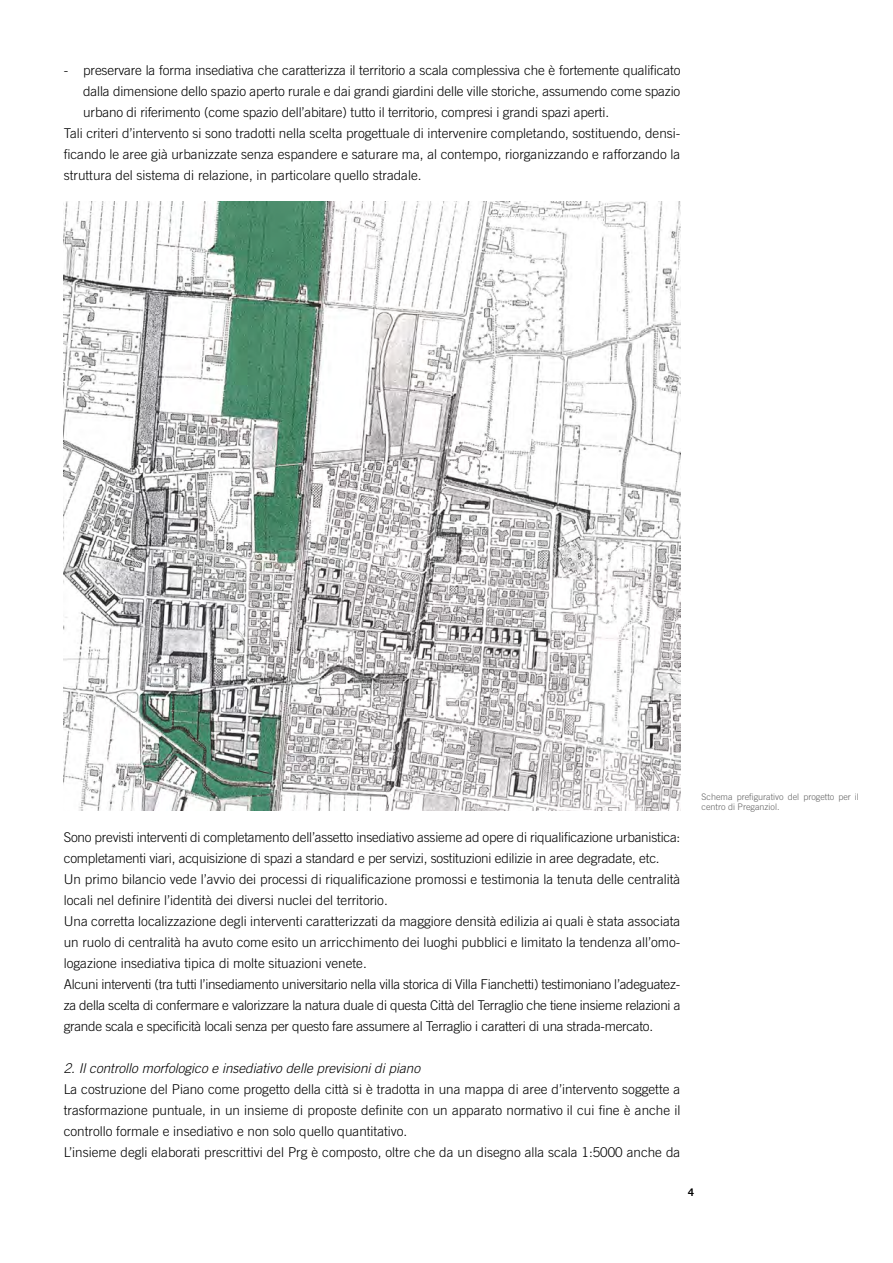
<style>
.page{position:relative;width:893px;height:1263px;background:#fff}
.page>*{position:absolute;margin:0;border:0;box-sizing:border-box;transform-origin:0 0}
.t1{font:300 13.5px/21px "Trade Gothic";color:#000}
.t2{font:italic 300 13.5px "Trade Gothic";color:#000}
.t3{font:700 10.5px "Trade Gothic";color:#000}
.t4{font:300 9px/10.5px "Trade Gothic";color:#636363}
</style>
<div class="page">
<img style="left:64px;top:201px;width:616px;height:609px">
<p class="t1" style="left:64px;top:60px;width:618px">- preservare la forma insediativa che caratterizza il territorio a scala complessiva che è fortemente qualificato</p>
<p class="t1" style="left:83px;top:81px;width:599px">dalla dimensione dello spazio aperto rurale e dai grandi giardini delle ville storiche, assumendo come spazio</p>
<p class="t1" style="left:83px;top:102px;width:527px">urbano di riferimento (come spazio dell’abitare) tutto il territorio, compresi i grandi spazi aperti.</p>
<p class="t1" style="left:64px;top:123px;width:618px">Tali criteri d’intervento si sono tradotti nella scelta progettuale di intervenire completando, sostituendo, densi-</p>
<p class="t1" style="left:64px;top:144px;width:618px">ficando le aree già urbanizzate senza espandere e saturare ma, al contempo, riorganizzando e rafforzando la</p>
<p class="t1" style="left:64px;top:165px;width:359px">struttura del sistema di relazione, in particolare quello stradale.</p>
<p class="t1" style="left:64px;top:826px;width:618px">Sono previsti interventi di completamento dell’assetto insediativo assieme ad opere di riqualificazione urbanistica: completamenti viari, acquisizione di spazi a standard e per servizi, sostituzioni edilizie in aree degradate, etc.<br>Un primo bilancio vede l’avvio dei processi di riqualificazione promossi e testimonia la tenuta delle centralità locali nel definire l’identità dei diversi nuclei del territorio.<br>Una corretta localizzazione degli interventi caratterizzati da maggiore densità edilizia ai quali è stata associata un ruolo di centralità ha avuto come esito un arricchimento dei luoghi pubblici e limitato la tendenza all’omo&shy;logazione insediativa tipica di molte situazioni venete.<br>Alcuni interventi (tra tutti l’insediamento universitario nella villa storica di Villa Fianchetti) testimoniano l’adeguatez&shy;za della scelta di confermare e valorizzare la natura duale di questa Città del Terraglio che tiene insieme relazioni a grande scala e specificità locali senza per questo fare assumere al Terraglio i caratteri di una strada-mercato.</p>
<p class="t2" style="left:64px;top:1060px;width:358px">2. Il controllo morfologico e insediativo delle previsioni di piano</p>
<p class="t1" style="left:64px;top:1078px;width:618px">La costruzione del Piano come progetto della città si è tradotta in una mappa di aree d’intervento soggette a trasformazione puntuale, in un insieme di proposte definite con un apparato normativo il cui fine è anche il controllo formale e insediativo e non solo quello quantitativo.<br>L’insieme degli elaborati prescrittivi del Prg è composto, oltre che da un disegno alla scala 1:5000 anche da</p>
<p class="t4" style="left:702px;top:791px;width:159px">Schema prefigurativo del progetto per il centro di Preganziol.</p>
<p class="t3" style="left:688px;top:1186px;width:7px">4</p>
</div>
